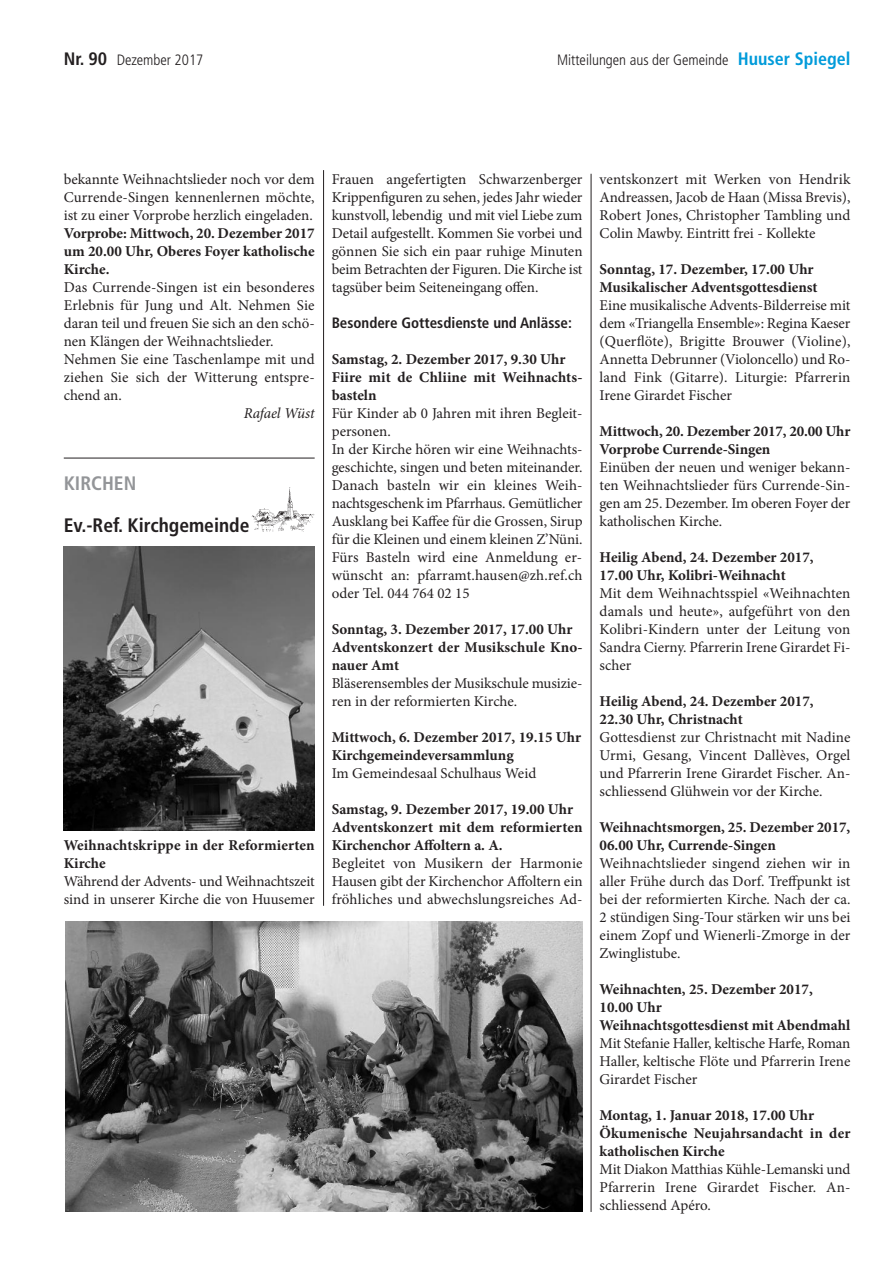
<style>
.page{position:relative;width:893px;height:1263px;background:#fff}
.page>*{position:absolute;margin:0;border:0;box-sizing:border-box;transform-origin:0 0}
.t1{font:700 condensed 19.5px "Frutiger";color:#231f20}
.t2{font:700 condensed 19.5px "Frutiger";color:#939598}
.t3{font:15px/18px "Minion Pro";color:#231f20;text-align:justify}
.t4{font:700 15px/18px "Minion Pro";color:#231f20}
.t5{font:300 condensed 15px "Frutiger";color:#231f20}
.t6{font:700 condensed 15px "Frutiger";color:#231f20}
.t7{font:italic 15px "Minion Pro";letter-spacing:-.01em;color:#231f20}
.s1{font-weight:700;font-size:18px}
.s2{font-weight:700;font-size:18px;color:#009bda}
</style>
<div class="page">
<hr style="left:64px;top:458px;width:251px;height:1px;background:#231f20">
<img style="left:251px;top:487px;width:64px;height:45px">
<img style="left:64px;top:547px;width:250px;height:284px">
<hr style="left:323px;top:170px;width:1px;height:736px;background:#231f20">
<hr style="left:591px;top:174px;width:1px;height:1038px;background:#231f20">
<img style="left:66px;top:922px;width:516px;height:290px">
<p class="t5" style="left:64px;top:53px;width:141px"><span class="s1">Nr. 90</span> Dezember 2017</p>
<p class="t5" style="left:557px;top:53px;width:295px">Mitteilungen aus der Gemeinde <span class="s2">Huuser Spiegel</span></p>
<p class="t3" style="left:64px;top:171px;width:252px">bekannte Weihnachtslieder noch vor dem Currende-Singen kennenlernen möchte, ist zu einer Vorprobe herzlich eingeladen.</p>
<p class="t4" style="left:64px;top:225px;width:252px;text-align:justify">Vorprobe: Mittwoch, 20. Dezember 2017 um 20.00 Uhr, Oberes Foyer katholische Kirche.</p>
<p class="t3" style="left:64px;top:279px;width:252px;text-align:left">Das Currende-Singen ist ein besonderes Erlebnis für Jung und Alt. Nehmen Sie daran teil und freuen Sie sich an den schö&shy;nen Klängen der Weihnachtslieder.<br>Nehmen Sie eine Taschenlampe mit und ziehen Sie sich der Witterung entspre&shy;chend an.</p>
<p class="t7" style="left:244px;top:407px;width:72px">Rafael Wüst</p>
<h1 class="t2" style="left:64px;top:475px;width:74px">KIRCHEN</h1>
<h1 class="t1" style="left:64px;top:517px;width:187px">Ev.-Ref. Kirchgemeinde</h1>
<p class="t4" style="left:64px;top:837px;width:252px">Weihnachtskrippe in der Reformierten<br>Kirche</p>
<p class="t3" style="left:64px;top:873px;width:252px">Während der Advents- und Weihnachtszeit sind in unserer Kirche die von Huusemer</p>
<p class="t3" style="left:332px;top:171px;width:252px">Frauen angefertigten Schwarzenberger Krippenfiguren zu sehen, jedes Jahr wieder kunstvoll, lebendig und mit viel Liebe zum Detail aufgestellt. Kommen Sie vorbei und gönnen Sie sich ein paar ruhige Minuten beim Betrachten der Figuren. Die Kirche ist tagsüber beim Seiteneingang offen.</p>
<p class="t6" style="left:332px;top:316px;width:242px">Besondere Gottesdienste und Anlässe:</p>
<p class="t4" style="left:332px;top:351px;width:252px">Samstag, 2. Dezember 2017, 9.30 Uhr<br>Fiire mit de Chliine mit Weihnachts&shy;basteln</p>
<p class="t3" style="left:332px;top:405px;width:252px;text-align:left">Für Kinder ab 0 Jahren mit ihren Begleit&shy;personen.<br>In der Kirche hören wir eine Weihnachts&shy;geschichte, singen und beten miteinander.<br>Danach basteln wir ein kleines Weih&shy;nachtsgeschenk im Pfarrhaus. Gemütlicher Ausklang bei Kaffee für die Grossen, Sirup für die Kleinen und einem kleinen Z’Nüni.<br>Fürs Basteln wird eine Anmeldung er&shy;wünscht an: pfarramt.hausen@zh.ref.ch oder Tel. 044 764 02 15</p>
<p class="t4" style="left:332px;top:621px;width:252px">Sonntag, 3. Dezember 2017, 17.00 Uhr<br>Adventskonzert der Musikschule Kno&shy;nauer Amt</p>
<p class="t3" style="left:332px;top:675px;width:252px">Bläserensembles der Musikschule musizie&shy;ren in der reformierten Kirche.</p>
<p class="t4" style="left:332px;top:729px;width:251px">Mittwoch, 6. Dezember 2017, 19.15 Uhr<br>Kirchgemeindeversammlung</p>
<p class="t3" style="left:332px;top:765px;width:206px">Im Gemeindesaal Schulhaus Weid</p>
<p class="t4" style="left:332px;top:801px;width:252px">Samstag, 9. Dezember 2017, 19.00 Uhr<br>Adventskonzert mit dem reformierten<br>Kirchenchor Affoltern a. A.</p>
<p class="t3" style="left:332px;top:855px;width:252px">Begleitet von Musikern der Harmonie Hausen gibt der Kirchenchor Affoltern ein fröhliches und abwechslungsreiches Ad-</p>
<p class="t3" style="left:600px;top:171px;width:252px">ventskonzert mit Werken von Hendrik Andreassen, Jacob de Haan (Missa Brevis), Robert Jones, Christopher Tambling und Colin Mawby. Eintritt frei - Kollekte</p>
<p class="t4" style="left:600px;top:261px;width:220px">Sonntag, 17. Dezember, 17.00 Uhr<br>Musikalischer Adventsgottesdienst</p>
<p class="t3" style="left:600px;top:297px;width:252px">Eine musikalische Advents-Bilderreise mit dem «Triangella Ensemble»: Regina Kaeser (Querflöte), Brigitte Brouwer (Violine), Annetta Debrunner (Violoncello) und Ro&shy;land Fink (Gitarre). Liturgie: Pfarrerin Irene Girardet Fischer</p>
<p class="t4" style="left:600px;top:423px;width:252px">Mittwoch, 20. Dezember 2017, 20.00 Uhr<br>Vorprobe Currende-Singen</p>
<p class="t3" style="left:600px;top:459px;width:252px">Einüben der neuen und weniger bekann&shy;ten Weihnachtslieder fürs Currende-Sin&shy;gen am 25. Dezember. Im oberen Foyer der katholischen Kirche.</p>
<p class="t4" style="left:600px;top:549px;width:216px">Heilig Abend, 24. Dezember 2017,<br>17.00 Uhr, Kolibri-Weihnacht</p>
<p class="t3" style="left:600px;top:585px;width:252px">Mit dem Weihnachtsspiel «Weihnachten damals und heute», aufgeführt von den Kolibri-Kindern unter der Leitung von Sandra Cierny. Pfarrerin Irene Girardet Fi&shy;scher</p>
<p class="t4" style="left:600px;top:693px;width:216px">Heilig Abend, 24. Dezember 2017,<br>22.30 Uhr, Christnacht</p>
<p class="t3" style="left:600px;top:729px;width:252px">Gottesdienst zur Christnacht mit Nadine Urmi, Gesang, Vincent Dallèves, Orgel und Pfarrerin Irene Girardet Fischer. An&shy;schliessend Glühwein vor der Kirche.</p>
<p class="t4" style="left:600px;top:819px;width:252px">Weihnachtsmorgen, 25. Dezember 2017,<br>06.00 Uhr, Currende-Singen</p>
<p class="t3" style="left:600px;top:855px;width:252px">Weihnachtslieder singend ziehen wir in aller Frühe durch das Dorf. Treffpunkt ist bei der reformierten Kirche. Nach der ca.<br>2 stündigen Sing-Tour stärken wir uns bei einem Zopf und Wienerli-Zmorge in der Zwinglistube.</p>
<p class="t4" style="left:600px;top:981px;width:252px">Weihnachten, 25. Dezember 2017,<br>10.00 Uhr<br>Weihnachtsgottesdienst mit Abendmahl</p>
<p class="t3" style="left:600px;top:1035px;width:252px">Mit Stefanie Haller, keltische Harfe, Roman Haller, keltische Flöte und Pfarrerin Irene Girardet Fischer</p>
<p class="t4" style="left:600px;top:1107px;width:252px">Montag, 1. Januar 2018, 17.00 Uhr<br>Ökumenische Neujahrsandacht in der katholischen Kirche</p>
<p class="t3" style="left:600px;top:1161px;width:252px">Mit Diakon Matthias Kühle-Lemanski und Pfarrerin Irene Girardet Fischer. An&shy;schliessend Apéro.</p>
</div>
